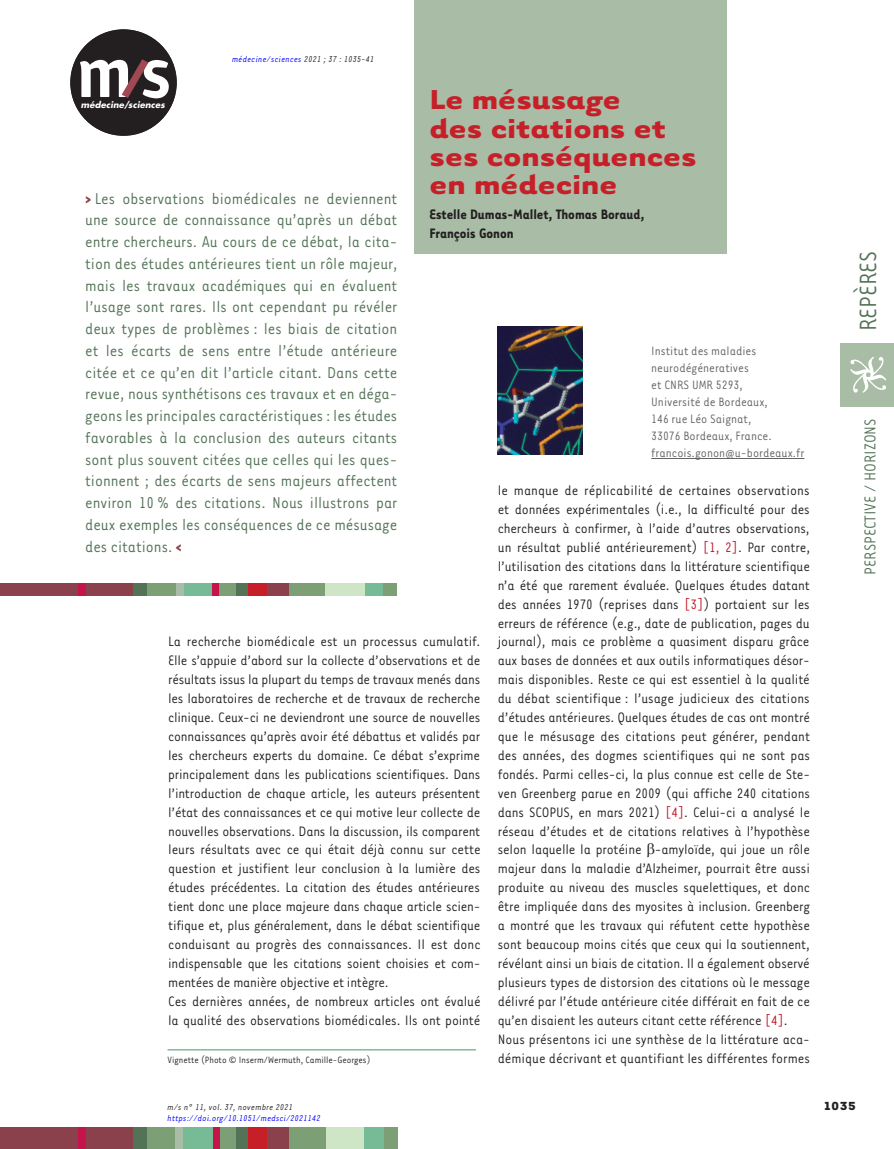
<style>
.page{position:relative;width:894px;height:1149px;background:#fff}
.page>*{position:absolute;margin:0;border:0;box-sizing:border-box;transform-origin:0 0}
.t1{font:700 31.5px/28.2px "Tarzana Wide";color:#c61f28}
.t2{font:27px "Tarzana Narrow";color:#537256}
.t3{font:18px/21.8px "Tarzana Narrow";color:#537256;text-align:justify}
.t4{font:15.75px/18.9px "Tarzana Narrow";letter-spacing:-.01em;color:#231f20}
.t5{font:700 15.75px/18.9px "Tarzana Narrow";color:#231f20}
.t6{font:13.95px/17px "Tarzana Narrow";color:#636366}
.t7{font:700 13.5px "Tarzana Wide";color:#231f20}
.t8{font:10.5px "Tarzana Narrow";color:#231f20}
.t9{font:italic 9.75px "Tarzana Narrow";letter-spacing:.025em;color:#00f}
.t10{font:italic 9.75px "Tarzana Narrow";letter-spacing:.025em;color:#231f20}
.t11{font:italic 700 8.55px "Futura";letter-spacing:.01em;color:#fff}
.s1{color:#231f20}
.s2{font-weight:700;color:#8a414c}
.s3{color:#c11527}
</style>
<div class="page">
<div style="left:0;top:1127px;width:134px;height:21px;background:#8a414c"></div>
<div style="left:235px;top:1127px;width:13px;height:21px;background:#537256"></div>
<div style="left:78px;top:1127px;width:7px;height:21px;background:#c4144a"></div>
<div style="left:133px;top:1127px;width:22px;height:21px;background:#537256"></div>
<div style="left:147px;top:1127px;width:30px;height:21px;background:#7d9f76"></div>
<div style="left:175px;top:1127px;width:9px;height:21px;background:#a8bca6"></div>
<div style="left:183px;top:1127px;width:30px;height:21px;background:#76ba96"></div>
<div style="left:217px;top:1127px;width:19px;height:21px;background:#7d9f76"></div>
<div style="left:213px;top:1127px;width:6px;height:21px;background:#c4144a"></div>
<div style="left:248px;top:1127px;width:27px;height:21px;background:#c61f28"></div>
<div style="left:287px;top:1127px;width:39px;height:21px;background:#7d9f76"></div>
<div style="left:267px;top:1127px;width:21px;height:21px;background:#8a414c"></div>
<div style="left:326px;top:1127px;width:38px;height:21px;background:#cee6c6"></div>
<div style="left:364px;top:1127px;width:20px;height:21px;background:#76ba96"></div>
<div style="left:383px;top:1127px;width:14px;height:21px;background:#7d9f76"></div>
<div style="left:840px;top:342px;width:53px;height:64px;background:#a8bca6"></div>
<svg style="left:850px;top:357px;width:35px;height:35px"></svg>
<div style="left:414px;top:0;width:312px;height:253px;background:#a8bca6"></div>
<div style="left:70px;top:29px;width:107px;height:107px;background:#231f20;border-radius:50%"></div>
<svg style="left:80px;top:60px;width:89px;height:38px"></svg>
<hr style="left:651px;top:458px;width:153px;height:1px;background:#636366">
<div style="left:0;top:583px;width:134px;height:13px;background:#8a414c"></div>
<div style="left:133px;top:583px;width:17px;height:13px;background:#537256"></div>
<div style="left:235px;top:583px;width:13px;height:13px;background:#537256"></div>
<div style="left:147px;top:583px;width:29px;height:13px;background:#7d9f76"></div>
<div style="left:181px;top:583px;width:32px;height:13px;background:#76ba96"></div>
<div style="left:364px;top:583px;width:20px;height:13px;background:#76ba96"></div>
<div style="left:217px;top:583px;width:19px;height:13px;background:#7d9f76"></div>
<div style="left:383px;top:583px;width:14px;height:13px;background:#7d9f76"></div>
<div style="left:287px;top:583px;width:38px;height:13px;background:#7d9f76"></div>
<div style="left:325px;top:583px;width:39px;height:13px;background:#cee6c6"></div>
<div style="left:176px;top:583px;width:7px;height:13px;background:#a8bca6"></div>
<div style="left:78px;top:583px;width:7px;height:13px;background:#c4144a"></div>
<div style="left:213px;top:583px;width:6px;height:13px;background:#c4144a"></div>
<div style="left:248px;top:583px;width:27px;height:13px;background:#c61f28"></div>
<div style="left:267px;top:583px;width:21px;height:13px;background:#8a414c"></div>
<hr style="left:167px;top:1048px;width:308px;height:2px;background:#84ba95">
<img style="left:497px;top:326px;width:85px;height:128px">
<p class="t9" style="left:232px;top:54px;width:144px">médecine/sciences <span class="s1">2021 ; 37 : 1035-41</span></p>
<h1 class="t1" style="left:429px;top:84px;width:268px">Le mésusage<br>des citations et ses conséquences en médecine</h1>
<p class="t5" style="left:429px;top:204px;width:216px">Estelle Dumas-Mallet, Thomas Boraud,<br>François Gonon</p>
<p class="t11" style="left:81px;top:99px;width:85px">médecine/sciences</p>
<h1 class="t1" style="left:429px;top:129px;width:259px">Pour une biologie moléculaire darwinienne</h1>
<p class="t5" style="left:429px;top:222px;width:74px">Pierre Sonigo</p>
<p class="t3" style="left:85px;top:186px;width:313px"><span class="s2">&gt;</span> Les observations biomédicales ne deviennent une source de connaissance qu’après un débat entre chercheurs. Au cours de ce débat, la cita&shy;tion des études antérieures tient un rôle majeur, mais les travaux académiques qui en évaluent l’usage sont rares. Ils ont cependant pu révéler deux types de problèmes : les biais de citation et les écarts de sens entre l’étude antérieure citée et ce qu’en dit l’article citant. Dans cette revue, nous synthétisons ces travaux et en déga&shy;geons les principales caractéristiques : les études favorables à la conclusion des auteurs citants sont plus souvent citées que celles qui les ques&shy;tionnent ; des écarts de sens majeurs affectent environ 10 % des citations. Nous illustrons par deux exemples les conséquences de ce mésusage des citations. <span class="s2">&lt;</span></p>
<p class="t6" style="left:651px;top:342px;width:154px">Institut des maladies neurodégéneratives<br>et CNRS UMR 5293,<br>Université de Bordeaux,<br>146 rue Léo Saignat,<br>33076 Bordeaux, France. francois.gonon@u-bordeaux.fr</p>
<p class="t4" style="left:497px;top:480px;width:314px">le manque de réplicabilité de certaines observations et données expérimentales (i.e., la difficulté pour des chercheurs à confirmer, à l’aide d’autres observations, un résultat publié antérieurement) <span class="s3">[1, 2]</span>. Par contre, l’utilisation des citations dans la littérature scientifique n’a été que rarement évaluée. Quelques études datant des années 1970 (reprises dans <span class="s3">[3]</span>) portaient sur les erreurs de référence (e.g., date de publication, pages du journal), mais ce problème a quasiment disparu grâce aux bases de données et aux outils informatiques désor&shy;mais disponibles. Reste ce qui est essentiel à la qualité du débat scientifique : l’usage judicieux des citations d’études antérieures. Quelques études de cas ont montré que le mésusage des citations peut générer, pendant des années, des dogmes scientifiques qui ne sont pas fondés. Parmi celles-ci, la plus connue est celle de Ste&shy;ven Greenberg parue en 2009 (qui affiche 240 citations dans SCOPUS, en mars 2021) <span class="s3">[4]</span>. Celui-ci a analysé le réseau d’études et de citations relatives à l’hypothèse selon laquelle la protéine -amyloïde, qui joue un rôle majeur dans la maladie d’Alzheimer, pourrait être aussi produite au niveau des muscles squelettiques, et donc être impliquée dans des myosites à inclusion. Greenberg a montré que les travaux qui réfutent cette hypothèse sont beaucoup moins cités que ceux qui la soutiennent, révélant ainsi un biais de citation. Il a également observé plusieurs types de distorsion des citations où le message délivré par l’étude antérieure citée différait en fait de ce qu’en disaient les auteurs citant cette référence <span class="s3">[4]</span>.<br>Nous présentons ici une synthèse de la littérature aca&shy;démique décrivant et quantifiant les différentes formes</p>
<p class="t4" style="left:168px;top:631px;width:314px">La recherche biomédicale est un processus cumulatif.<br>Elle s’appuie d’abord sur la collecte d’observations et de résultats issus la plupart du temps de travaux menés dans les laboratoires de recherche et de travaux de recherche clinique. Ceux-ci ne deviendront une source de nouvelles connaissances qu’après avoir été débattus et validés par les chercheurs experts du domaine. Ce débat s’exprime principalement dans les publications scientifiques. Dans l’introduction de chaque article, les auteurs présentent l’état des connaissances et ce qui motive leur collecte de nouvelles observations. Dans la discussion, ils comparent leurs résultats avec ce qui était déjà connu sur cette question et justifient leur conclusion à la lumière des études précédentes. La citation des études antérieures tient donc une place majeure dans chaque article scien&shy;tifique et, plus généralement, dans le débat scientifique conduisant au progrès des connaissances. Il est donc indispensable que les citations soient choisies et com&shy;mentées de manière objective et intègre.<br>Ces dernières années, de nombreux articles ont évalué la qualité des observations biomédicales. Ils ont pointé</p>
<p class="t8" style="left:167px;top:1053px;width:204px">Vignette (Photo © Inserm/Wermuth, Camille-Georges)</p>
<p class="t10" style="left:167px;top:1100px;width:127px">m/s n° 11, vol. 37, novembre 2021</p>
<p class="t9" style="left:167px;top:1112px;width:155px">https://doi.org/10.1051/medsci/2021142</p>
<h2 class="t2" style="left:851px;top:331px;width:82px;rotate:-90deg">REPÈRES</h2>
<p class="t3" style="left:857px;top:574px;width:158px;rotate:-90deg">PERSPECTIVE / HORIZONS</p>
<p class="t7" style="left:822px;top:1097px;width:34px">1035</p>
</div>
